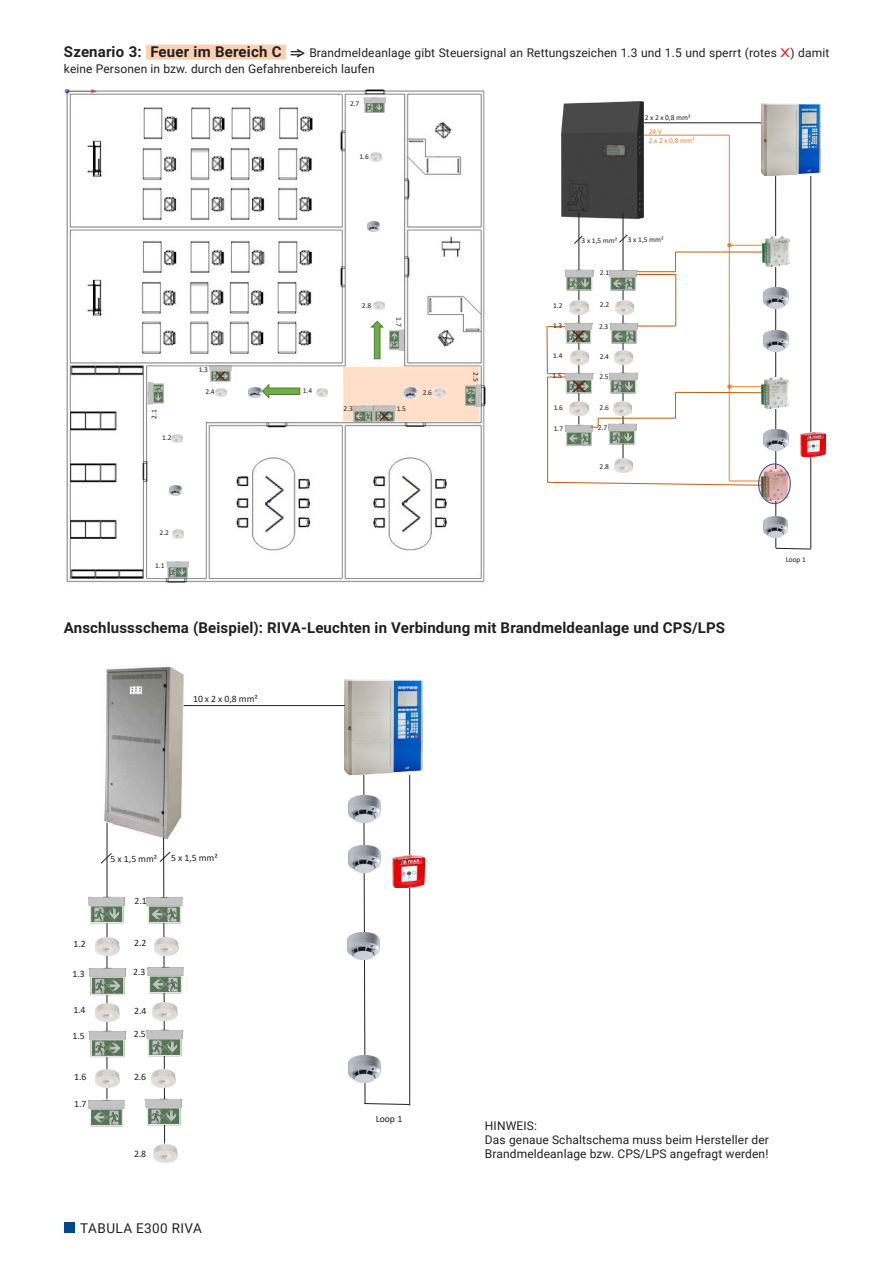
<style>
.page{position:relative;width:893px;height:1263px;background:#fff}
.page>*{position:absolute;margin:0;border:0;box-sizing:border-box;transform-origin:0 0}
.t1{font:700 15px "Roboto";letter-spacing:.01em;color:#231f20}
.t2{font:13.5px "Roboto";letter-spacing:.035em;color:#231f20}
.t3{font:12px/14.4px "Roboto";letter-spacing:.01em;color:#231f20}
.t4{font:9.75px "Calibri";letter-spacing:.005em;color:#231f20}
.t5{font:7.5px "Calibri";letter-spacing:.005em;color:#231f20}
.t6{font:7.5px/8.9px "Calibri";color:#ed7d31}
.s1{font-weight:900;color:#ee1d23}
</style>
<div class="page">
<div style="left:64px;top:1222px;width:10px;height:11px;background:#01498e"></div>
<div style="left:146px;top:45px;width:140px;height:15px;background:#fcd0b0"></div>
<img style="left:64px;top:89px;width:422px;height:494px">
<img style="left:352px;top:406px;width:43px;height:15px">
<img style="left:363px;top:97px;width:22px;height:16px">
<img style="left:465px;top:385px;width:16px;height:22px">
<img style="left:166px;top:562px;width:22px;height:15px">
<img style="left:148px;top:382px;width:15px;height:22px">
<svg style="left:370px;top:153px;width:12px;height:8px"></svg>
<svg style="left:373px;top:301px;width:12px;height:9px"></svg>
<svg style="left:172px;top:434px;width:11px;height:8px"></svg>
<svg style="left:434px;top:389px;width:11px;height:8px"></svg>
<svg style="left:172px;top:530px;width:12px;height:8px"></svg>
<svg style="left:316px;top:388px;width:11px;height:9px"></svg>
<svg style="left:216px;top:388px;width:11px;height:9px"></svg>
<img style="left:389px;top:329px;width:16px;height:22px">
<img style="left:209px;top:366px;width:22px;height:15px">
<svg style="left:369px;top:320px;width:15px;height:40px"></svg>
<img style="left:561px;top:101px;width:86px;height:123px">
<hr style="left:579px;top:212px;width:1px;height:212px;background:#231f20">
<svg style="left:547px;top:326px;width:17px;height:1px"></svg>
<svg style="left:776px;top:548px;width:34px;height:1px"></svg>
<hr style="left:810px;top:143px;width:1px;height:406px;background:#231f20">
<hr style="left:775px;top:175px;width:1px;height:373px;background:#231f20">
<hr style="left:623px;top:212px;width:1px;height:246px;background:#231f20">
<img style="left:761px;top:103px;width:59px;height:72px">
<img style="left:761px;top:377px;width:27px;height:31px">
<img style="left:801px;top:432px;width:25px;height:25px">
<img style="left:609px;top:269px;width:29px;height:21px">
<img style="left:564px;top:269px;width:29px;height:21px">
<img style="left:763px;top:236px;width:26px;height:31px">
<img style="left:764px;top:287px;width:24px;height:21px">
<img style="left:764px;top:331px;width:24px;height:21px">
<img style="left:761px;top:470px;width:27px;height:31px">
<img style="left:764px;top:429px;width:24px;height:21px">
<img style="left:763px;top:517px;width:25px;height:20px">
<img style="left:609px;top:322px;width:29px;height:21px">
<img style="left:608px;top:372px;width:30px;height:21px">
<img style="left:564px;top:424px;width:29px;height:22px">
<img style="left:570px;top:301px;width:18px;height:14px">
<img style="left:614px;top:350px;width:19px;height:14px">
<img style="left:570px;top:351px;width:19px;height:14px">
<img style="left:615px;top:300px;width:19px;height:14px">
<img style="left:613px;top:402px;width:19px;height:14px">
<img style="left:570px;top:401px;width:18px;height:14px">
<img style="left:614px;top:459px;width:19px;height:14px">
<hr style="left:644px;top:123px;width:117px;height:1px;background:#231f20">
<hr style="left:729px;top:135px;width:1px;height:346px;background:#ed7d31">
<hr style="left:730px;top:386px;width:31px;height:1px;background:#ed7d31">
<hr style="left:729px;top:481px;width:33px;height:1px;background:#ed7d31">
<hr style="left:644px;top:135px;width:85px;height:1px;background:#ed7d31">
<img style="left:608px;top:424px;width:29px;height:21px">
<hr style="left:675px;top:252px;width:88px;height:1px;background:#c55a11">
<svg style="left:675px;top:252px;width:1px;height:19px"></svg>
<hr style="left:637px;top:271px;width:39px;height:1px;background:#c55a11">
<hr style="left:636px;top:274px;width:40px;height:1px;background:#c55a11">
<hr style="left:675px;top:274px;width:1px;height:52px;background:#c55a11">
<hr style="left:637px;top:326px;width:39px;height:1px;background:#c55a11">
<hr style="left:676px;top:392px;width:85px;height:1px;background:#c55a11">
<svg style="left:727px;top:243px;width:5px;height:4px"></svg>
<svg style="left:675px;top:392px;width:1px;height:26px"></svg>
<hr style="left:598px;top:418px;width:78px;height:1px;background:#c55a11">
<svg style="left:591px;top:418px;width:8px;height:10px"></svg>
<svg style="left:547px;top:482px;width:211px;height:4px"></svg>
<svg style="left:548px;top:373px;width:17px;height:5px"></svg>
<hr style="left:547px;top:377px;width:1px;height:105px;background:#c55a11">
<hr style="left:547px;top:327px;width:1px;height:47px;background:#c55a11">
<svg style="left:727px;top:384px;width:5px;height:5px"></svg>
<hr style="left:731px;top:245px;width:32px;height:1px;background:#ed7d31">
<div style="left:759px;top:464px;width:31px;height:40px;background:#f00;border-radius:50%;opacity:.18"></div>
<div style="left:758px;top:463px;width:33px;height:41px;border:1px solid #2f528f;border-radius:50%"></div>
<svg style="left:169px;top:485px;width:13px;height:11px"></svg>
<svg style="left:249px;top:383px;width:52px;height:17px"></svg>
<svg style="left:367px;top:221px;width:13px;height:11px"></svg>
<svg style="left:404px;top:388px;width:13px;height:10px"></svg>
<img style="left:565px;top:372px;width:28px;height:21px">
<img style="left:564px;top:322px;width:29px;height:21px">
<svg style="left:574px;top:235px;width:9px;height:9px"></svg>
<svg style="left:619px;top:234px;width:9px;height:9px"></svg>
<img style="left:104px;top:666px;width:81px;height:175px">
<hr style="left:107px;top:823px;width:1px;height:276px;background:#231f20">
<svg style="left:363px;top:774px;width:47px;height:331px"></svg>
<img style="left:345px;top:680px;width:77px;height:94px">
<img style="left:392px;top:855px;width:33px;height:33px">
<img style="left:146px;top:897px;width:37px;height:27px">
<img style="left:89px;top:968px;width:38px;height:27px">
<img style="left:88px;top:896px;width:38px;height:28px">
<img style="left:348px;top:795px;width:32px;height:28px">
<img style="left:348px;top:845px;width:32px;height:27px">
<img style="left:348px;top:933px;width:32px;height:27px">
<img style="left:348px;top:1055px;width:32px;height:27px">
<img style="left:89px;top:1030px;width:38px;height:27px">
<img style="left:147px;top:967px;width:37px;height:27px">
<img style="left:146px;top:1029px;width:38px;height:28px">
<img style="left:88px;top:1099px;width:37px;height:28px">
<img style="left:95px;top:938px;width:25px;height:18px">
<img style="left:153px;top:1003px;width:24px;height:17px">
<img style="left:95px;top:1003px;width:25px;height:18px">
<img style="left:154px;top:937px;width:24px;height:19px">
<img style="left:152px;top:1069px;width:24px;height:19px">
<img style="left:95px;top:1069px;width:24px;height:18px">
<img style="left:153px;top:1144px;width:24px;height:19px">
<hr style="left:184px;top:705px;width:161px;height:1px;background:#231f20">
<img style="left:145px;top:1098px;width:38px;height:28px">
<svg style="left:101px;top:852px;width:11px;height:12px"></svg>
<svg style="left:159px;top:837px;width:12px;height:307px"></svg>
<p class="t1" style="left:64px;top:41px;width:219px">Szenario 3: Feuer im Bereich C</p>
<p class="t3" style="left:64px;top:45px;width:767px;line-height:15.6px;text-indent:245px">Brandmeldeanlage gibt Steuersignal an Rettungszeichen 1.3 und 1.5 und sperrt (rotes <span class="s1">X</span>) damit keine Personen in bzw. durch den Gefahrenbereich laufen</p>
<p class="t5" style="left:350px;top:98px;width:11px">2.7</p>
<p class="t5" style="left:359px;top:151px;width:11px">1.6</p>
<p class="t5" style="left:149px;top:419px;width:11px;rotate:-90deg">2.1</p>
<p class="t5" style="left:162px;top:432px;width:11px">1.2</p>
<p class="t5" style="left:199px;top:364px;width:11px">1.3</p>
<p class="t5" style="left:205px;top:386px;width:11px">2.4</p>
<p class="t5" style="left:303px;top:386px;width:11px">1.4</p>
<p class="t5" style="left:362px;top:300px;width:11px">2.8</p>
<p class="t5" style="left:404px;top:317px;width:11px;rotate:90deg">1.7</p>
<p class="t5" style="left:344px;top:404px;width:11px">2.3</p>
<p class="t5" style="left:397px;top:403px;width:11px">1.5</p>
<p class="t5" style="left:423px;top:388px;width:11px">2.6</p>
<p class="t5" style="left:160px;top:528px;width:11px">2.2</p>
<p class="t5" style="left:155px;top:560px;width:11px">1.1</p>
<p class="t5" style="left:481px;top:372px;width:11px;rotate:90deg">2.5</p>
<p class="t5" style="left:645px;top:112px;width:47px">2 x 2 x 0,8 mm²</p>
<p class="t6" style="left:649px;top:127px;width:47px">24 V<br>2 x 2 x 0,8 mm²</p>
<p class="t5" style="left:582px;top:235px;width:37px">3 x 1,5 mm²</p>
<p class="t5" style="left:628px;top:234px;width:37px">3 x 1,5 mm²</p>
<p class="t5" style="left:600px;top:267px;width:11px">2.1</p>
<p class="t5" style="left:553px;top:300px;width:11px">1.2</p>
<p class="t5" style="left:600px;top:300px;width:11px">2.2</p>
<p class="t5" style="left:553px;top:320px;width:11px">1.3</p>
<p class="t5" style="left:599px;top:322px;width:11px">2.3</p>
<p class="t5" style="left:553px;top:350px;width:11px">1.4</p>
<p class="t5" style="left:600px;top:351px;width:11px">2.4</p>
<p class="t5" style="left:552px;top:370px;width:11px">1.5</p>
<p class="t5" style="left:599px;top:371px;width:11px">2.5</p>
<p class="t5" style="left:554px;top:402px;width:11px">1.6</p>
<p class="t5" style="left:554px;top:423px;width:11px">1.7</p>
<p class="t5" style="left:600px;top:402px;width:11px">2.6</p>
<p class="t5" style="left:598px;top:422px;width:11px">2.7</p>
<p class="t5" style="left:600px;top:461px;width:11px">2.8</p>
<p class="t1" style="left:64px;top:617px;width:663px">Anschlussschema (Beispiel): RIVA-Leuchten in Verbindung mit Brandmeldeanlage und CPS/LPS</p>
<p class="t4" style="left:193px;top:692px;width:66px">10 x 2 x 0,8 mm²</p>
<p class="t5" style="left:786px;top:554px;width:22px">Loop 1</p>
<p class="t4" style="left:111px;top:852px;width:48px">5 x 1,5 mm²</p>
<p class="t4" style="left:171px;top:851px;width:48px">5 x 1,5 mm²</p>
<p class="t4" style="left:134px;top:894px;width:14px">2.1</p>
<p class="t4" style="left:73px;top:937px;width:14px">1.2</p>
<p class="t4" style="left:134px;top:936px;width:14px">2.2</p>
<p class="t4" style="left:73px;top:966px;width:14px">1.3</p>
<p class="t4" style="left:133px;top:965px;width:14px">2.3</p>
<p class="t4" style="left:73px;top:1003px;width:14px">1.4</p>
<p class="t4" style="left:134px;top:1003px;width:14px">2.4</p>
<p class="t4" style="left:73px;top:1029px;width:14px">1.5</p>
<p class="t4" style="left:134px;top:1027px;width:14px">2.5</p>
<p class="t4" style="left:74px;top:1070px;width:14px">1.6</p>
<p class="t4" style="left:74px;top:1097px;width:14px">1.7</p>
<p class="t4" style="left:134px;top:1070px;width:14px">2.6</p>
<p class="t4" style="left:134px;top:1147px;width:14px">2.8</p>
<p class="t2" style="left:80px;top:1219px;width:123px">TABULA E300 RIVA</p>
<p class="t4" style="left:376px;top:1111px;width:28px">Loop 1</p>
<p class="t3" style="left:485px;top:1118px;width:286px">HINWEIS:<br>Das genaue Schaltschema muss beim Hersteller der<br>Brandmeldeanlage bzw. CPS/LPS angefragt werden!</p>
</div>
